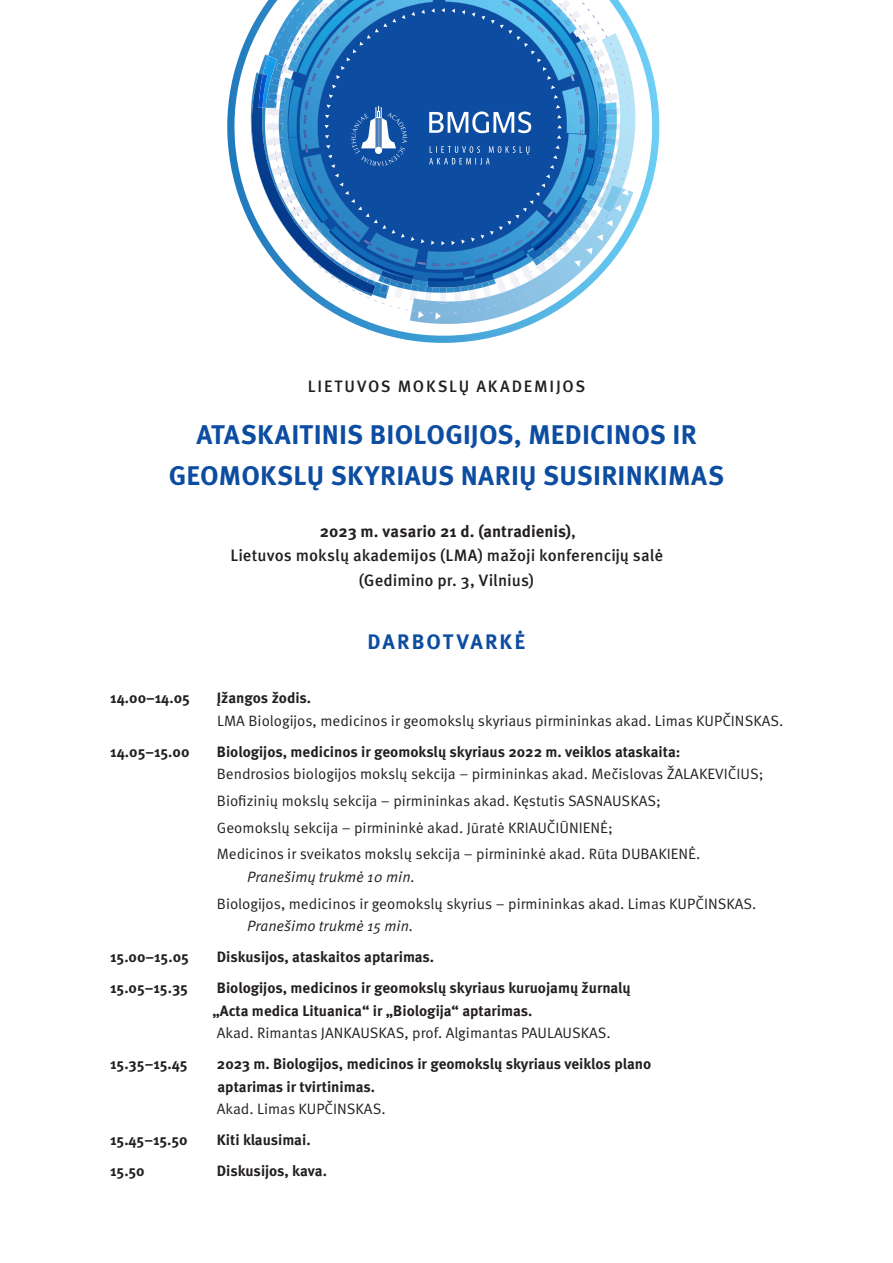
<style>
.page{position:relative;width:893px;height:1263px;background:#fff}
.page>*{position:absolute;margin:0;border:0;box-sizing:border-box;transform-origin:0 0}
.t1{font:700 27px/40.5px "Meta Pro";letter-spacing:.01em;color:#0d4da1;text-align:center}
.t2{font:700 21px "Meta Pro";letter-spacing:.1em;color:#0d4da1}
.t3{font:500 16.5px/24.8px "Meta Pro";letter-spacing:.005em;color:#231f20;text-align:center}
.t4{font:500 16.5px "Meta Pro";letter-spacing:.105em;color:#231f20}
.t5{font:15px/26.7px "Meta Pro";color:#231f20}
.t6{font:700 15px/22.5px "Meta Pro";color:#231f20}
.t7{font:italic 15px "Meta Pro";color:#231f20}
.s1{font-weight:700}
</style>
<div class="page">
<svg style="left:227px;top:43px;width:251px;height:300px"></svg>
<svg style="left:249px;top:47px;width:411px;height:293px"></svg>
<svg style="left:244px;top:27px;width:400px;height:293px"></svg>
<svg style="left:251px;top:0;width:384px;height:324px"></svg>
<p class="t4" style="left:308px;top:376px;width:279px">LIETUVOS MOKSLŲ AKADEMIJOS</p>
<h1 class="t1" style="left:169px;top:416px;width:557px">ATASKAITINIS BIOLOGĲOS, MEDICINOS IR<br>GEOMOKSLŲ SKYRIAUS NARIŲ SUSIRINKIMAS</h1>
<p class="t3" style="left:230px;top:519px;width:434px"><span class="s1">2023 m. vasario 21 d. (antradienis)</span>,<br>Lietuvos mokslų akademijos (LMA) mažoji konferencijų salė (Gedimino pr. 3, Vilnius)</p>
<h2 class="t2" style="left:368px;top:629px;width:159px">DARBOTVARKĖ</h2>
<p class="t6" style="left:110px;top:687px;width:81px">14.00–14.05</p>
<p class="t6" style="left:217px;top:687px;width:96px">Įžangos žodis.</p>
<p class="t5" style="left:217px;top:708px;width:568px">LMA Biologĳos, medicinos ir geomokslų skyriaus pirmininkas akad. Limas KUPČINSKAS.</p>
<p class="t6" style="left:110px;top:741px;width:81px">14.05–15.00</p>
<p class="t6" style="left:217px;top:741px;width:465px">Biologĳos, medicinos ir geomokslų skyriaus 2022 m. veiklos ataskaita:</p>
<p class="t5" style="left:217px;top:761px;width:548px">Bendrosios biologĳos mokslų sekcĳa – pirmininkas akad. Mečislovas ŽALAKEVIČIUS; Biofizinių mokslų sekcĳa – pirmininkas akad. Kęstutis SASNAUSKAS;<br>Geomokslų sekcĳa – pirmininkė akad. Jūratė KRIAUČIŪNIENĖ;<br>Medicinos ir sveikatos mokslų sekcija – pirmininkė akad. Rūta DUBAKIENĖ.</p>
<p class="t7" style="left:247px;top:867px;width:169px">Pranešimų trukmė 10 min.</p>
<p class="t5" style="left:217px;top:891px;width:541px">Biologĳos, medicinos ir geomokslų skyrius – pirmininkas akad. Limas KUPČINSKAS.</p>
<p class="t7" style="left:247px;top:916px;width:168px">Pranešimo trukmė 15 min.</p>
<p class="t6" style="left:110px;top:946px;width:80px">15.00–15.05</p>
<p class="t6" style="left:217px;top:946px;width:219px">Diskusĳos, ataskaitos aptarimas.</p>
<p class="t6" style="left:110px;top:977px;width:79px">15.05–15.35</p>
<p class="t6" style="left:212px;top:977px;width:420px">Biologĳos, medicinos ir geomokslų skyriaus kuruojamų žurnalų „Acta medica Lituanica“ ir „Biologĳa“ aptarimas.</p>
<p class="t5" style="left:217px;top:1020px;width:395px">Akad. Rimantas JANKAUSKAS, prof. Algimantas PAULAUSKAS.</p>
<p class="t6" style="left:110px;top:1053px;width:79px">15.35–15.45</p>
<p class="t6" style="left:217px;top:1053px;width:436px">2023 m. Biologĳos, medicinos ir geomokslų skyriaus veiklos plano aptarimas ir tvirtinimas.</p>
<p class="t5" style="left:217px;top:1096px;width:170px">Akad. Limas KUPČINSKAS.</p>
<p class="t6" style="left:110px;top:1129px;width:79px">15.45–15.50</p>
<p class="t6" style="left:217px;top:1129px;width:95px">Kiti klausimai.</p>
<p class="t6" style="left:110px;top:1160px;width:36px">15.50</p>
<p class="t6" style="left:217px;top:1160px;width:112px">Diskusijos, kava.</p>
</div>
